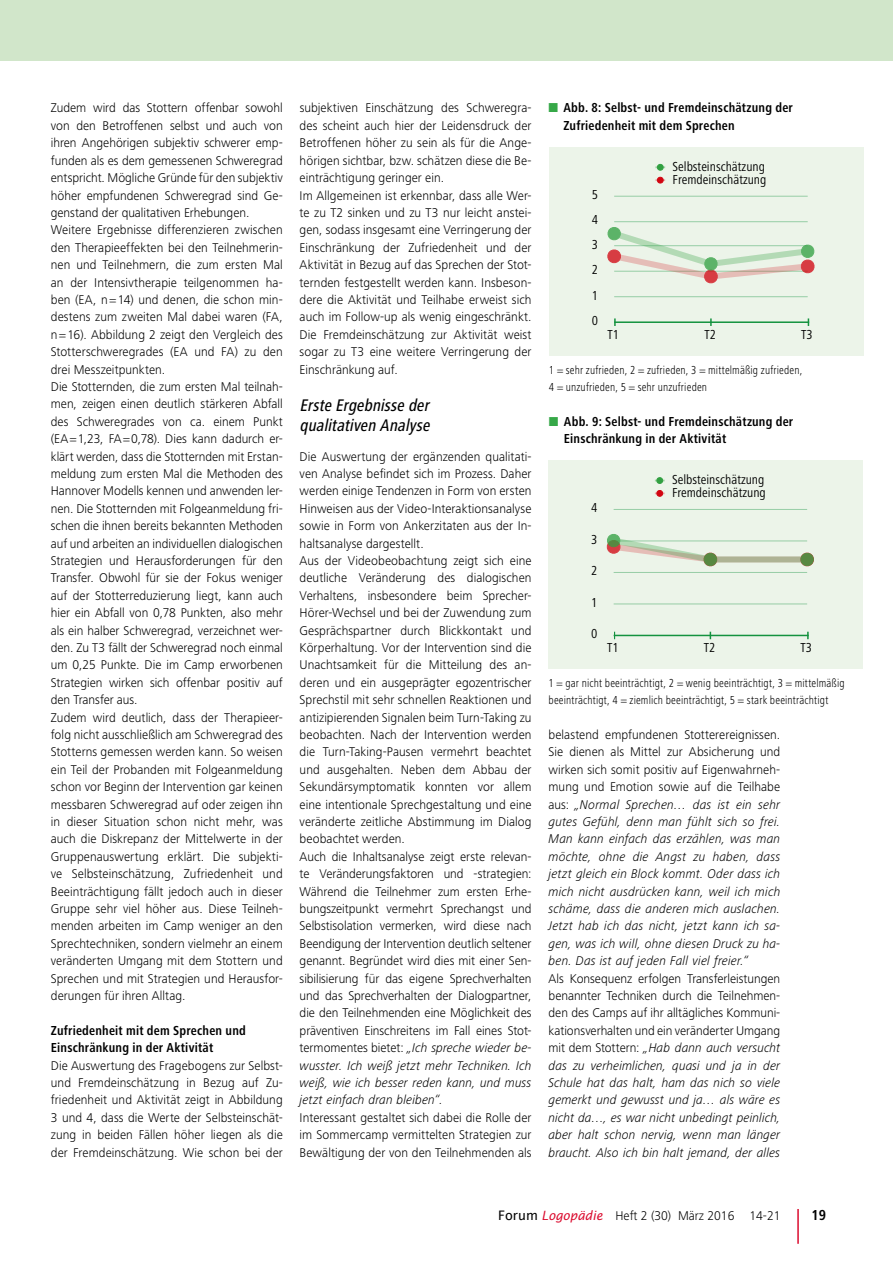
<style>
.page{position:relative;width:893px;height:1263px;background:#fff}
.page>*{position:absolute;margin:0;border:0;box-sizing:border-box;transform-origin:0 0}
.t1{font:italic 500 condensed 17.4px/20.2px "Frutiger Next LT";color:#000}
.t2{font:700 condensed 15px "Frutiger Next LT";color:#000}
.t3{font:700 condensed 13.5px/17.4px "Frutiger Next LT";letter-spacing:.015em;color:#000}
.t4{font:condensed 13.5px/12.9px "Frutiger Next LT";color:#000}
.t5{font:300 13.2px/17.4px "Frutiger Next LT";color:#000}
.t6{font:italic 300 13.2px/17.4px "Frutiger Next LT";letter-spacing:.005em;color:#000;text-align:justify}
.t7{font:300 condensed 12px/17.4px "Frutiger Next LT";letter-spacing:.01em;color:#000}
.s1{font-style:italic}
.s2{font-style:normal}
.s3{font-family:"Lucida Sans Unicode";font-weight:400}
.s4{font-family:"Lucida Sans";font-weight:400;font-style:italic;font-size:12.75px;color:#db0c2f}
</style>
<div class="page">
<hr style="left:797px;top:1209px;width:2px;height:35px;background:#db0c2f">
<div style="left:0;top:0;width:893px;height:61px;background:#d1e6ca"></div>
<div style="left:549px;top:147px;width:315px;height:209px;background:#ecf4e9"></div>
<div style="left:548px;top:460px;width:315px;height:209px;background:#ecf4e9"></div>
<p class="t5" style="left:51px;top:99px;width:233px">Zudem wird das Stottern offenbar sowohl von den Betroffenen selbst und auch von ihren Angehörigen subjektiv schwerer emp&shy;funden als es dem gemessenen Schweregrad entspricht. Mögliche Gründe für den subjektiv höher empfundenen Schweregrad sind Ge&shy;genstand der qualitativen Erhebungen.<br>Weitere Ergebnisse differenzieren zwischen den Therapieeffekten bei den Teilnehmerin&shy;nen und Teilnehmern, die zum ersten Mal an der Intensivtherapie teilgenommen ha&shy;ben (EA, n=14) und denen, die schon min&shy;destens zum zweiten Mal dabei waren (FA, n=16). Abbildung 2 zeigt den Vergleich des Stotterschweregrades (EA und FA) zu den drei Messzeitpunkten.<br>Die Stotternden, die zum ersten Mal teilnah&shy;men, zeigen einen deutlich stärkeren Abfall des Schweregrades von ca. einem Punkt (EA=1,23, FA=0,78). Dies kann dadurch er&shy;klärt werden, dass die Stotternden mit Erstan&shy;meldung zum ersten Mal die Methoden des Hannover Modells kennen und anwenden ler&shy;nen. Die Stotternden mit Folgeanmeldung fri&shy;schen die ihnen bereits bekannten Methoden auf und arbeiten an individuellen dialogischen Strategien und Herausforderungen für den Transfer. Obwohl für sie der Fokus weniger auf der Stotterreduzierung liegt, kann auch hier ein Abfall von 0,78 Punkten, also mehr als ein halber Schweregrad, verzeichnet wer&shy;den. Zu T3 fällt der Schweregrad noch einmal um 0,25 Punkte. Die im Camp erworbenen Strategien wirken sich offenbar positiv auf den Transfer aus.<br>Zudem wird deutlich, dass der Therapieer&shy;folg nicht ausschließlich am Schweregrad des Stotterns gemessen werden kann. So weisen ein Teil der Probanden mit Folgeanmeldung schon vor Beginn der Intervention gar keinen messbaren Schweregrad auf oder zeigen ihn in dieser Situation schon nicht mehr, was auch die Diskrepanz der Mittelwerte in der Gruppenauswertung erklärt. Die subjekti&shy;ve Selbsteinschätzung, Zufriedenheit und Beeinträchtigung fällt jedoch auch in dieser Gruppe sehr viel höher aus. Diese Teilneh&shy;menden arbeiten im Camp weniger an den Sprechtechniken, sondern vielmehr an einem veränderten Umgang mit dem Stottern und Sprechen und mit Strategien und Herausfor&shy;derungen für ihren Alltag.</p>
<p class="t3" style="left:51px;top:1022px;width:197px">Zufriedenheit mit dem Sprechen und<br>Einschränkung in der Aktivität</p>
<p class="t5" style="left:51px;top:1056px;width:233px;text-align:justify">Die Auswertung des Fragebogens zur Selbst&shy;und Fremdeinschätzung in Bezug auf Zu&shy;friedenheit und Aktivität zeigt in Abbildung 3 und 4, dass die Werte der Selbsteinschät&shy;zung in beiden Fällen höher liegen als die der Fremdeinschätzung. Wie schon bei der</p>
<p class="t5" style="left:300px;top:99px;width:233px">subjektiven Einschätzung des Schweregra&shy;des scheint auch hier der Leidensdruck der Betroffenen höher zu sein als für die Ange&shy;hörigen sichtbar, bzw. schätzen diese die Be&shy;einträchtigung geringer ein.<br>Im Allgemeinen ist erkennbar, dass alle Wer&shy;te zu T2 sinken und zu T3 nur leicht anstei&shy;gen, sodass insgesamt eine Verringerung der Einschränkung der Zufriedenheit und der Aktivität in Bezug auf das Sprechen der Stot&shy;ternden festgestellt werden kann. Insbeson&shy;dere die Aktivität und Teilhabe erweist sich auch im Follow-up als wenig eingeschränkt.<br>Die Fremdeinschätzung zur Aktivität weist sogar zu T3 eine weitere Verringerung der Einschränkung auf.</p>
<h1 class="t1" style="left:300px;top:395px;width:135px">Erste Ergebnisse der qualitativen Analyse</h1>
<p class="t5" style="left:300px;top:447px;width:233px">Die Auswertung der ergänzenden qualitati&shy;ven Analyse befindet sich im Prozess. Daher werden einige Tendenzen in Form von ersten Hinweisen aus der Video-Interaktionsanalyse sowie in Form von Ankerzitaten aus der In&shy;haltsanalyse dargestellt.<br>Aus der Videobeobachtung zeigt sich eine deutliche Veränderung des dialogischen Verhaltens, insbesondere beim Sprecher-Hörer-Wechsel und bei der Zuwendung zum Gesprächspartner durch Blickkontakt und Körperhaltung. Vor der Intervention sind die Unachtsamkeit für die Mitteilung des an&shy;deren und ein ausgeprägter egozentrischer Sprechstil mit sehr schnellen Reaktionen und antizipierenden Signalen beim Turn-Taking zu beobachten. Nach der Intervention werden die Turn-Taking-Pausen vermehrt beachtet und ausgehalten. Neben dem Abbau der Sekundärsymptomatik konnten vor allem eine intentionale Sprechgestaltung und eine veränderte zeitliche Abstimmung im Dialog beobachtet werden.<br>Auch die Inhaltsanalyse zeigt erste relevan&shy;te Veränderungsfaktoren und -strategien:<br>Während die Teilnehmer zum ersten Erhe&shy;bungszeitpunkt vermehrt Sprechangst und Selbstisolation vermerken, wird diese nach Beendigung der Intervention deutlich seltener genannt. Begründet wird dies mit einer Sen&shy;sibilisierung für das eigene Sprechverhalten und das Sprechverhalten der Dialogpartner, die den Teilnehmenden eine Möglichkeit des präventiven Einschreitens im Fall eines Stot&shy;termomentes bietet: <span class="s1">„Ich spreche wieder be&shy;wusster. Ich weiß jetzt mehr Techniken. Ich weiß, wie ich besser reden kann, und muss jetzt einfach dran bleiben“.</span></p>
<p class="t5" style="left:300px;top:1109px;width:233px;text-align:justify">Interessant gestaltet sich dabei die Rolle der im Sommercamp vermittelten Strategien zur Bewältigung der von den Teilnehmenden als</p>
<p class="t3" style="left:563px;top:99px;width:231px">Abb. 8: Selbst- und Fremdeinschätzung der<br>Zufriedenheit mit dem Sprechen</p>
<p class="t4" style="left:592px;top:188px;width:8px">5</p>
<p class="t4" style="left:592px;top:213px;width:8px">4</p>
<p class="t4" style="left:592px;top:238px;width:8px">3</p>
<p class="t4" style="left:592px;top:264px;width:8px">2</p>
<p class="t4" style="left:592px;top:289px;width:8px">1</p>
<p class="t4" style="left:592px;top:314px;width:8px">0</p>
<p class="t4" style="left:673px;top:160px;width:95px">Selbsteinschätzung<br>Fremdeinschätzung</p>
<p class="t4" style="left:608px;top:328px;width:13px">T1</p>
<p class="t4" style="left:704px;top:328px;width:13px">T2</p>
<p class="t4" style="left:801px;top:328px;width:13px">T3</p>
<p class="t7" style="left:549px;top:361px;width:255px">1 = sehr zufrieden, 2 = zufrieden, 3 = mittelmäßig zufrieden,<br>4 = unzufrieden, 5 = sehr unzufrieden</p>
<p class="t3" style="left:564px;top:413px;width:231px">Abb. 9: Selbst- und Fremdeinschätzung der<br>Einschränkung in der Aktivität</p>
<p class="t4" style="left:591px;top:501px;width:8px">4</p>
<p class="t4" style="left:591px;top:533px;width:8px">3</p>
<p class="t4" style="left:591px;top:564px;width:8px">2</p>
<p class="t4" style="left:591px;top:596px;width:8px">1</p>
<p class="t4" style="left:591px;top:627px;width:8px">0</p>
<p class="t4" style="left:672px;top:473px;width:95px">Selbsteinschätzung<br>Fremdeinschätzung</p>
<p class="t4" style="left:607px;top:641px;width:13px">T1</p>
<p class="t4" style="left:704px;top:641px;width:13px">T2</p>
<p class="t4" style="left:801px;top:641px;width:13px">T3</p>
<p class="t7" style="left:549px;top:674px;width:298px">1 = gar nicht beeinträchtigt, 2 = wenig beeinträchtigt, 3 = mittelmäßig beeinträchtigt, 4 = ziemlich beeinträchtigt, 5 = stark beeinträchtigt</p>
<p class="t6" style="left:549px;top:726px;width:233px"><span class="s2">belastend empfundenen Stotterereignissen.<br>Sie dienen als Mittel zur Absicherung und wirken sich somit positiv auf Eigenwahrneh&shy;mung und Emotion sowie auf die Teilhabe aus:</span> „Normal Sprechen… das ist ein sehr gutes Gefühl, denn man fühlt sich so frei.<br>Man kann einfach das erzählen, was man möchte, ohne die Angst zu haben, dass jetzt gleich ein Block kommt. Oder dass ich mich nicht ausdrücken kann, weil ich mich schäme, dass die anderen mich auslachen.<br>Jetzt hab ich das nicht, jetzt kann ich sa&shy;gen, was ich will, ohne diesen Druck zu ha&shy;ben. Das ist auf jeden Fall viel freier.“</p>
<p class="t6" style="left:549px;top:969px;width:233px"><span class="s2">Als Konsequenz erfolgen Transferleistungen benannter Techniken durch die Teilnehmen&shy;den des Camps auf ihr alltägliches Kommuni&shy;kationsverhalten und ein veränderter Umgang mit dem Stottern:</span> „Hab dann auch versucht das zu verheimlichen, quasi und ja in der Schule hat das halt, ham das nich so viele gemerkt und gewusst und ja… als wäre es nicht da…, es war nicht unbedingt peinlich, aber halt schon nervig, wenn man länger braucht. Also ich bin halt jemand, der alles</p>
<p class="t5" style="left:498px;top:1206px;width:284px"><span class="s3">Forum</span> <span class="s4">Logopädie</span> Heft 2 (30) März 2016 14-21</p>
<p class="t2" style="left:811px;top:1206px;width:16px">19</p>
</div>
